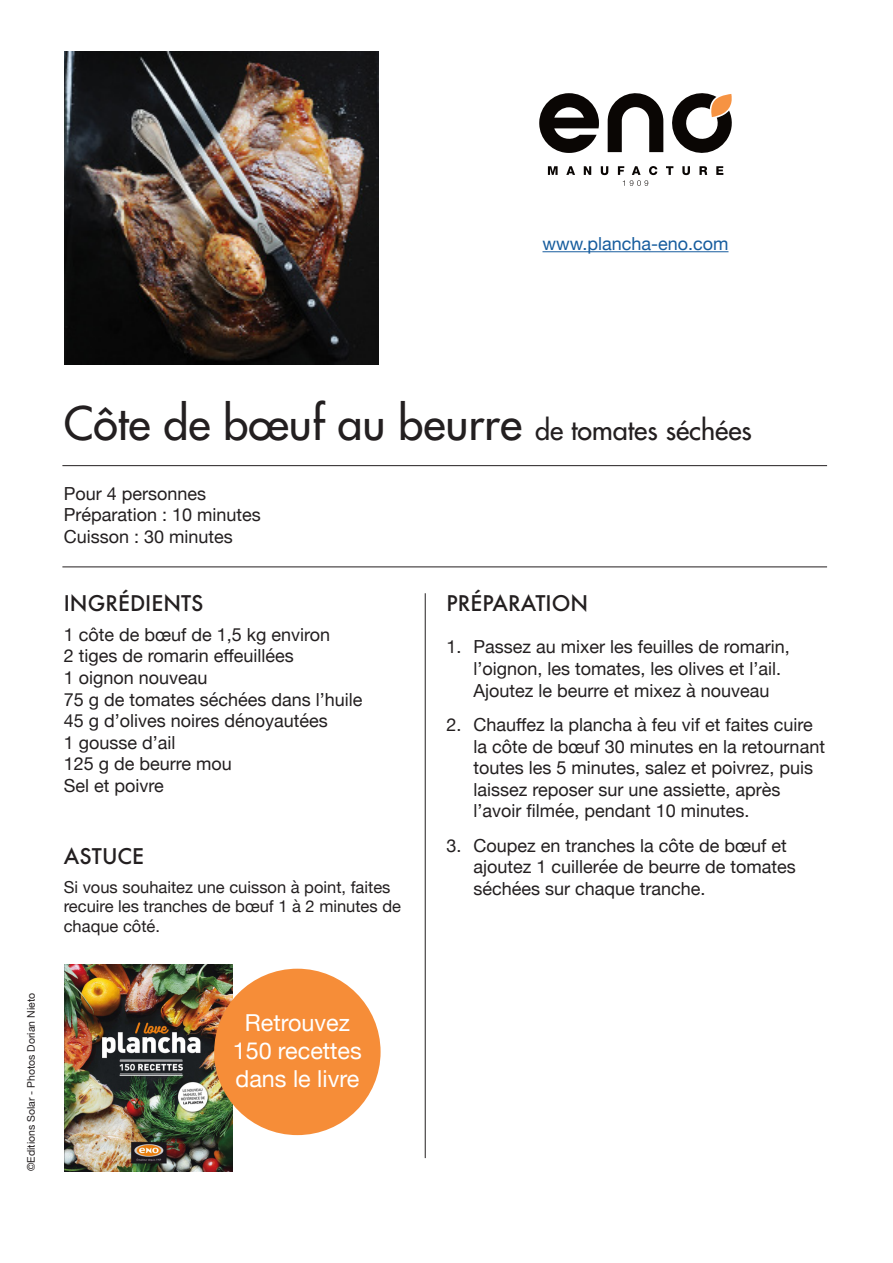
<style>
.page{position:relative;width:893px;height:1263px;background:#fff}
.page>*{position:absolute;margin:0;border:0;box-sizing:border-box;transform-origin:0 0}
.t1{font:45px "Futura";color:#231f20}
.t2{font:23.4px "Helvetica Neue";color:#fff}
.t3{font:500 21px "Futura";color:#231f20}
.t4{font:18px/21.6px "Helvetica Neue";color:#231f20}
.t5{font:18px "Helvetica Neue";color:#175d9e}
.t6{font:16.5px/19.8px "Helvetica Neue";color:#231f20}
.t7{font:10.5px "Helvetica Neue";color:#231f20}
.s1{font-size:27px}
</style>
<div class="page">
<svg style="left:548px;top:166px;width:10px;height:9px"></svg>
<svg style="left:566px;top:166px;width:9px;height:9px"></svg>
<svg style="left:584px;top:166px;width:7px;height:9px"></svg>
<svg style="left:601px;top:166px;width:7px;height:9px"></svg>
<svg style="left:666px;top:166px;width:7px;height:9px"></svg>
<svg style="left:682px;top:166px;width:8px;height:9px"></svg>
<svg style="left:699px;top:166px;width:8px;height:9px"></svg>
<svg style="left:716px;top:166px;width:7px;height:9px"></svg>
<svg style="left:618px;top:166px;width:39px;height:20px"></svg>
<svg style="left:539px;top:93px;width:60px;height:60px"></svg>
<svg style="left:608px;top:93px;width:124px;height:60px"></svg>
<img style="left:64px;top:964px;width:168px;height:207px">
<div style="left:214px;top:969px;width:167px;height:166px;background:#f68d38;border-radius:50%"></div>
<img style="left:65px;top:51px;width:313px;height:314px">
<hr style="left:62px;top:465px;width:765px;height:1px;background:#231f20">
<hr style="left:62px;top:566px;width:765px;height:1px;background:#231f20">
<hr style="left:425px;top:593px;width:1px;height:565px;background:#231f20">
<hr style="left:542px;top:251px;width:186px;height:1px;background:#175d9e">
<p class="t5" style="left:542px;top:231px;width:187px">www.plancha-eno.com</p>
<p class="t7" style="left:23px;top:1171px;width:179px;rotate:-90deg">©Editions Solar - Photos Dorian Nieto</p>
<p class="t1" style="left:64px;top:395px;width:690px">Côte de bœuf au beurre <span class="s1">de tomates séchées</span></p>
<p class="t4" style="left:64px;top:483px;width:144px">Pour 4 personnes</p>
<p class="t4" style="left:64px;top:505px;width:199px">Préparation : 10 minutes</p>
<p class="t4" style="left:64px;top:527px;width:171px">Cuisson : 30 minutes</p>
<p class="t3" style="left:64px;top:588px;width:141px">INGRÉDIENTS</p>
<p class="t4" style="left:64px;top:624px;width:268px">1 côte de bœuf de 1,5 kg environ</p>
<p class="t4" style="left:64px;top:646px;width:232px">2 tiges de romarin effeuillées</p>
<p class="t4" style="left:64px;top:668px;width:145px">1 oignon nouveau</p>
<p class="t4" style="left:64px;top:689px;width:300px">75 g de tomates séchées dans l’huile</p>
<p class="t4" style="left:64px;top:711px;width:266px">45 g d’olives noires dénoyautées</p>
<p class="t4" style="left:64px;top:732px;width:113px">1 gousse d’ail</p>
<p class="t4" style="left:64px;top:754px;width:170px">125 g de beurre mou</p>
<p class="t4" style="left:64px;top:776px;width:102px">Sel et poivre</p>
<p class="t3" style="left:64px;top:842px;width:82px">ASTUCE</p>
<p class="t6" style="left:64px;top:878px;width:339px">Si vous souhaitez une cuisson à point, faites recuire les tranches de bœuf 1 à 2 minutes de chaque côté.</p>
<p class="t2" style="left:245px;top:1006px;width:107px">Retrouvez</p>
<p class="t2" style="left:233px;top:1034px;width:131px">150 recettes</p>
<p class="t2" style="left:235px;top:1062px;width:125px">dans le livre</p>
<p class="t3" style="left:446px;top:588px;width:143px">PRÉPARATION</p>
<p class="t4" style="left:473px;top:637px;width:318px;text-indent:-27px">1. Passez au mixer les feuilles de romarin, l’oignon, les tomates, les olives et l’ail.<br>Ajoutez le beurre et mixez à nouveau</p>
<p class="t4" style="left:473px;top:715px;width:353px;text-indent:-27px">2. Chauffez la plancha à feu vif et faites cuire la côte de bœuf 30 minutes en la retournant toutes les 5 minutes, salez et poivrez, puis laissez reposer sur une assiette, après l’avoir filmée, pendant 10 minutes.</p>
<p class="t4" style="left:473px;top:836px;width:324px;text-indent:-27px">3. Coupez en tranches la côte de bœuf et ajoutez 1 cuillerée de beurre de tomates séchées sur chaque tranche.</p>
</div>
